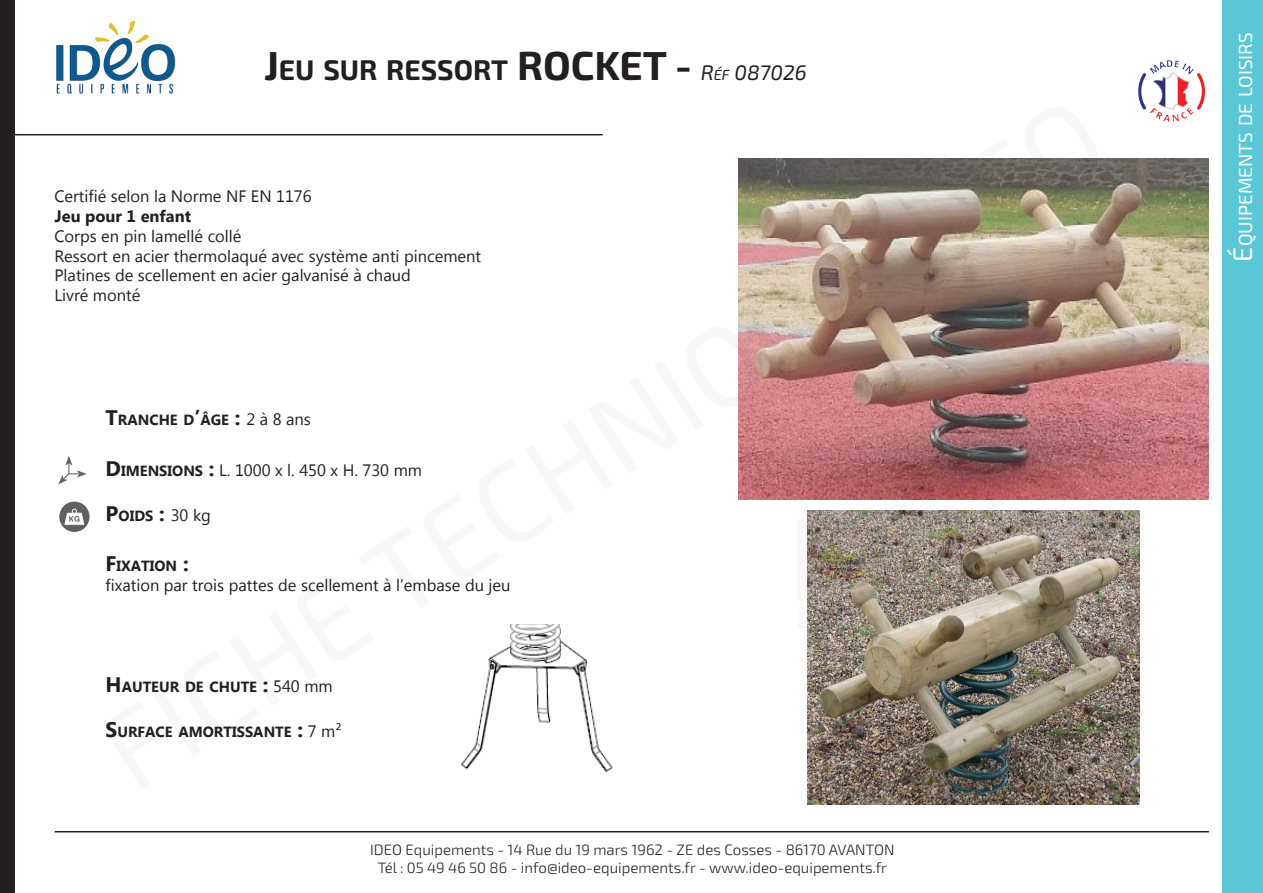
<style>
.page{position:relative;width:1263px;height:893px;background:#fff}
.page>*{position:absolute;margin:0;border:0;box-sizing:border-box;transform-origin:0 0}
.t1{font:700 28.35px "Exo 2";color:#231f20}
.t2{font:18.9px "Exo 2";color:#fff}
.t3{font:16.5px/19.8px "Microsoft New Tai Lue";color:#231f20}
.t4{font:700 16.5px "Microsoft New Tai Lue";color:#231f20}
.t5{font:300 15px/18px "Exo 2";color:#231f20;text-align:center}
.t6{font:700 14.7px "Microsoft New Tai Lue";color:#231f20}
.s1{font-size:40.5px}
.s2{font-weight:400;font-style:italic;font-size:21px}
.s3{font-weight:400;font-style:italic;font-size:14.7px}
.s4{font-size:21px}
.s5{font-weight:400;font-size:16.5px}
.s6{font-weight:700;font-size:21px}
.s7{font-weight:700;font-size:14.7px}
.s8{font-size:27px}
</style>
<div class="page">
<div style="left:1223px;top:0;width:40px;height:893px;background:#59c7d6"></div>
<img style="left:56px;top:21px;width:120px;height:73px">
<hr style="left:55px;top:831px;width:1154px;height:1px;background:#231f20">
<div style="left:0;top:0;width:14px;height:893px;background:#231f20"></div>
<hr style="left:7px;top:134px;width:596px;height:1px;background:#231f20">
<img style="left:460px;top:624px;width:153px;height:149px">
<svg style="left:58px;top:456px;width:29px;height:28px"></svg>
<img style="left:59px;top:501px;width:31px;height:31px">
<img style="left:738px;top:158px;width:471px;height:342px">
<img style="left:808px;top:510px;width:331px;height:295px">
<img style="left:1138px;top:60px;width:68px;height:62px">
<img style="left:761px;top:441px;width:332px;height:232px">
<h1 class="t1" style="left:264px;top:53px;width:544px"><span class="s1">J</span>EU SUR RESSORT <span class="s1">ROCKET -</span> <span class="s2">R</span><span class="s3">éf</span> <span class="s2">087026</span></h1>
<p class="t3" style="left:54px;top:188px;width:259px">Certifié selon la Norme NF EN 1176</p>
<p class="t4" style="left:54px;top:207px;width:138px">Jeu pour 1 enfant</p>
<p class="t3" style="left:54px;top:227px;width:428px">Corps en pin lamellé collé<br>Ressort en acier thermolaqué avec système anti pincement Platines de scellement en acier galvanisé à chaud<br>Livré monté</p>
<p class="t6" style="left:106px;top:412px;width:207px"><span class="s4">T</span>RANCHE D<span class="s4">’</span>ÂGE <span class="s4">:</span> <span class="s5">2 à 8 ans</span></p>
<p class="t3" style="left:106px;top:461px;width:318px"><span class="s6">D</span><span class="s7">IMENSIONS</span> <span class="s6">:</span> L. 1000 x l. 450 x H. 730 mm</p>
<p class="t6" style="left:106px;top:507px;width:107px"><span class="s4">P</span>OIDS <span class="s4">:</span> <span class="s5">30 kg</span></p>
<p class="t6" style="left:106px;top:558px;width:85px"><span class="s4">F</span>IXATION <span class="s4">:</span></p>
<p class="t3" style="left:106px;top:577px;width:406px">fixation par trois pattes de scellement à l’embase du jeu</p>
<p class="t6" style="left:106px;top:678px;width:229px"><span class="s4">H</span>AUTEUR DE CHUTE <span class="s4">:</span> <span class="s5">540 mm</span></p>
<p class="t6" style="left:106px;top:723px;width:237px"><span class="s4">S</span>URFACE AMORTISSANTE <span class="s4">:</span> <span class="s5">7 m²</span></p>
<p class="t5" style="left:370px;top:841px;width:526px">IDEO Equipements - 14 Rue du 19 mars 1962 - ZE des Cosses - 86170 AVANTON<br>Tél : 05 49 46 50 86 - info@ideo-equipements.fr - www.ideo-equipements.fr</p>
<p class="t2" style="left:1234px;top:261px;width:231px;rotate:-90deg"><span class="s8">É</span>quipements de loisirs</p>
</div>
